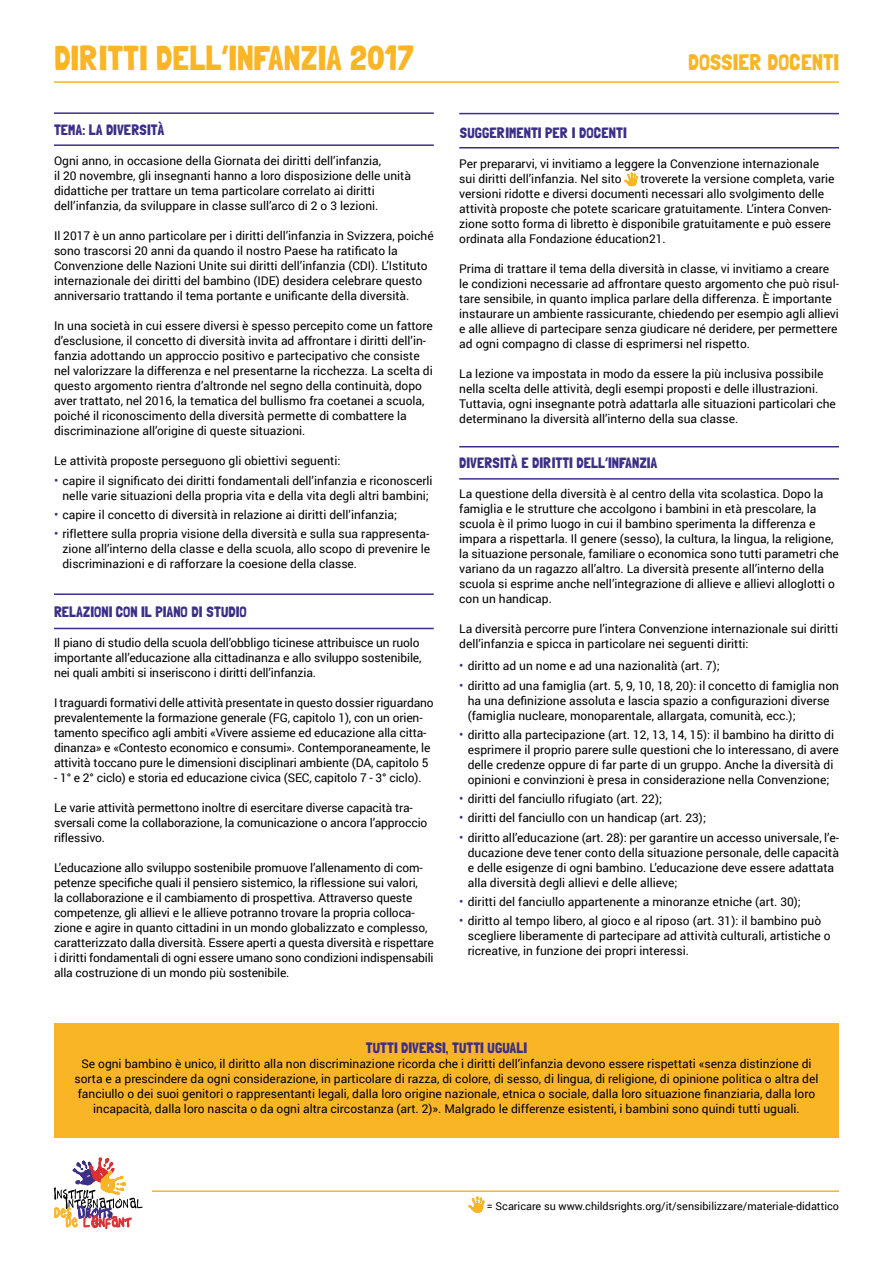
<style>
.page{position:relative;width:893px;height:1263px;background:#fff}
.page>*{position:absolute;margin:0;border:0;box-sizing:border-box;transform-origin:0 0}
.t1{font:34.5px "Londrina Solid";color:#fab526}
.t2{font:22.5px "Londrina Solid";color:#fab526}
.t3{font:15px "Londrina Solid";color:#3c2f88}
.t4{font:12px/15px "Roboto";color:#000}
.t5{font:10.8px "Roboto";color:#000}
.s1{font-size:12.75px;color:#3c2f88}
</style>
<div class="page">
<div style="left:54px;top:1023px;width:785px;height:114px;background:#fab526"></div>
<hr style="left:54px;top:112px;width:380px;height:2px;background:#3c2f88">
<hr style="left:54px;top:144px;width:380px;height:2px;background:#3c2f88">
<hr style="left:54px;top:593px;width:380px;height:2px;background:#3c2f88">
<hr style="left:54px;top:628px;width:380px;height:1px;background:#3c2f88">
<hr style="left:459px;top:113px;width:380px;height:1px;background:#3c2f88">
<hr style="left:459px;top:147px;width:380px;height:1px;background:#3c2f88">
<svg style="left:625px;top:173px;width:12px;height:13px"></svg>
<hr style="left:459px;top:446px;width:380px;height:1px;background:#3c2f88">
<hr style="left:459px;top:478px;width:380px;height:2px;background:#3c2f88">
<hr style="left:54px;top:81px;width:785px;height:2px;background:#fab526">
<svg style="left:54px;top:1158px;width:89px;height:71px"></svg>
<hr style="left:152px;top:1190px;width:687px;height:2px;background:#fab526">
<svg style="left:469px;top:1197px;width:15px;height:15px"></svg>
<h1 class="t1" style="left:54px;top:38px;width:361px">DIRITTI DELL’INFANZIA 2017</h1>
<h2 class="t2" style="left:688px;top:49px;width:152px">DOSSIER DOCENTI</h2>
<p class="t3" style="left:54px;top:121px;width:112px">TEMA: LA DIVERSITÀ</p>
<p class="t4" style="left:54px;top:153px;width:359px">Ogni anno, in occasione della Giornata dei diritti dell’infanzia,<br>il 20 novembre, gli insegnanti hanno a loro disposizione delle unità didattiche per trattare un tema particolare correlato ai diritti dell’infanzia, da sviluppare in classe sull’arco di 2 o 3 lezioni.</p>
<p class="t4" style="left:54px;top:228px;width:381px">Il 2017 è un anno particolare per i diritti dell’infanzia in Svizzera, poiché sono trascorsi 20 anni da quando il nostro Paese ha ratificato la Convenzione delle Nazioni Unite sui diritti dell’infanzia (CDI). L’Istituto internazionale dei diritti del bambino (IDE) desidera celebrare questo anniversario trattando il tema portante e unificante della diversità.</p>
<p class="t4" style="left:54px;top:318px;width:380px">In una società in cui essere diversi è spesso percepito come un fattore d’esclusione, il concetto di diversità invita ad affrontare i diritti dell’in&shy;fanzia adottando un approccio positivo e partecipativo che consiste nel valorizzare la differenza e nel presentarne la ricchezza. La scelta di questo argomento rientra d’altronde nel segno della continuità, dopo aver trattato, nel 2016, la tematica del bullismo fra coetanei a scuola, poiché il riconoscimento della diversità permette di combattere la discriminazione all’origine di queste situazioni.</p>
<p class="t4" style="left:54px;top:453px;width:288px">Le attività proposte perseguono gli obiettivi seguenti:</p>
<p class="t4" style="left:54px;top:472px;width:380px;text-align:center"><span class="s1">•</span> capire il significato dei diritti fondamentali dell’infanzia e riconoscerli nelle varie situazioni della propria vita e della vita degli altri bambini;</p>
<p class="t4" style="left:54px;top:507px;width:345px"><span class="s1">•</span> capire il concetto di diversità in relazione ai diritti dell’infanzia;</p>
<p class="t4" style="left:63px;top:526px;width:369px;text-align:justify;text-indent:-9px"><span class="s1">•</span> riflettere sulla propria visione della diversità e sulla sua rappresenta&shy;zione all’interno della classe e della scuola, allo scopo di prevenire le discriminazioni e di rafforzare la coesione della classe.</p>
<p class="t3" style="left:54px;top:603px;width:194px">RELAZIONI CON IL PIANO DI STUDIO</p>
<p class="t4" style="left:54px;top:635px;width:369px">Il piano di studio della scuola dell’obbligo ticinese attribuisce un ruolo importante all’educazione alla cittadinanza e allo sviluppo sostenibile, nei quali ambiti si inseriscono i diritti dell’infanzia.</p>
<p class="t4" style="left:54px;top:695px;width:381px">I traguardi formativi delle attività presentate in questo dossier riguardano prevalentemente la formazione generale (FG, capitolo 1), con un orien&shy;tamento specifico agli ambiti «Vivere assieme ed educazione alla citta&shy;dinanza» e «Contesto economico e consumi». Contemporaneamente, le attività toccano pure le dimensioni disciplinari ambiente (DA, capitolo 5</p>
<p class="t4" style="left:54px;top:770px;width:369px">- 1° e 2° ciclo) e storia ed educazione civica (SEC, capitolo 7 - 3° ciclo).</p>
<p class="t4" style="left:54px;top:800px;width:375px">Le varie attività permettono inoltre di esercitare diverse capacità tra&shy;sversali come la collaborazione, la comunicazione o ancora l’approccio riflessivo.</p>
<p class="t4" style="left:54px;top:860px;width:381px">L’educazione allo sviluppo sostenibile promuove l’allenamento di com&shy;petenze specifiche quali il pensiero sistemico, la riflessione sui valori,<br>la collaborazione e il cambiamento di prospettiva. Attraverso queste competenze, gli allievi e le allieve potranno trovare la propria colloca&shy;zione e agire in quanto cittadini in un mondo globalizzato e complesso, caratterizzato dalla diversità. Essere aperti a questa diversità e rispettare i diritti fondamentali di ogni essere umano sono condizioni indispensabili alla costruzione di un mondo più sostenibile.</p>
<p class="t3" style="left:459px;top:124px;width:169px">SUGGERIMENTI PER I DOCENTI</p>
<p class="t4" style="left:459px;top:156px;width:361px">Per prepararvi, vi invitiamo a leggere la Convenzione internazionale sui diritti dell’infanzia. Nel sito</p>
<p class="t4" style="left:459px;top:171px;width:377px;text-indent:181px">troverete la versione completa, varie versioni ridotte e diversi documenti necessari allo svolgimento delle attività proposte che potete scaricare gratuitamente. L’intera Conven&shy;zione sotto forma di libretto è disponibile gratuitamente e può essere ordinata alla Fondazione éducation21.</p>
<p class="t4" style="left:459px;top:261px;width:381px">Prima di trattare il tema della diversità in classe, vi invitiamo a creare le condizioni necessarie ad affrontare questo argomento che può risul&shy;tare sensibile, in quanto implica parlare della differenza. È importante instaurare un ambiente rassicurante, chiedendo per esempio agli allievi e alle allieve di partecipare senza giudicare né deridere, per permettere ad ogni compagno di classe di esprimersi nel rispetto.</p>
<p class="t4" style="left:459px;top:366px;width:378px">La lezione va impostata in modo da essere la più inclusiva possibile nella scelta delle attività, degli esempi proposti e delle illustrazioni.<br>Tuttavia, ogni insegnante potrà adattarla alle situazioni particolari che determinano la diversità all’interno della sua classe.</p>
<p class="t3" style="left:459px;top:454px;width:200px">DIVERSITÀ E DIRITTI DELL’INFANZIA</p>
<p class="t4" style="left:459px;top:486px;width:381px">La questione della diversità è al centro della vita scolastica. Dopo la famiglia e le strutture che accolgono i bambini in età prescolare, la scuola è il primo luogo in cui il bambino sperimenta la differenza e impara a rispettarla. Il genere (sesso), la cultura, la lingua, la religione, la situazione personale, familiare o economica sono tutti parametri che variano da un ragazzo all’altro. La diversità presente all’interno della scuola si esprime anche nell’integrazione di allieve e allievi alloglotti o con un handicap.</p>
<p class="t4" style="left:459px;top:621px;width:380px">La diversità percorre pure l’intera Convenzione internazionale sui diritti dell’infanzia e spicca in particolare nei seguenti diritti:</p>
<p class="t4" style="left:459px;top:658px;width:262px"><span class="s1">•</span> diritto ad un nome e ad una nazionalità (art. 7);</p>
<p class="t4" style="left:468px;top:677px;width:373px;text-indent:-9px"><span class="s1">•</span> diritto ad una famiglia (art. 5, 9, 10, 18, 20): il concetto di famiglia non ha una definizione assoluta e lascia spazio a configurazioni diverse (famiglia nucleare, monoparentale, allargata, comunità, ecc.);</p>
<p class="t4" style="left:468px;top:727px;width:373px;text-indent:-9px"><span class="s1">•</span> diritto alla partecipazione (art. 12, 13, 14, 15): il bambino ha diritto di esprimere il proprio parere sulle questioni che lo interessano, di avere delle credenze oppure di far parte di un gruppo. Anche la diversità di opinioni e convinzioni è presa in considerazione nella Convenzione;</p>
<p class="t4" style="left:459px;top:791px;width:204px"><span class="s1">•</span> diritti del fanciullo rifugiato (art. 22);</p>
<p class="t4" style="left:459px;top:810px;width:248px"><span class="s1">•</span> diritti del fanciullo con un handicap (art. 23);</p>
<p class="t4" style="left:468px;top:829px;width:373px;text-indent:-9px"><span class="s1">•</span> diritto all’educazione (art. 28): per garantire un accesso universale, l’e&shy;ducazione deve tener conto della situazione personale, delle capacità e delle esigenze di ogni bambino. L’educazione deve essere adattata alla diversità degli allievi e delle allieve;</p>
<p class="t4" style="left:459px;top:894px;width:343px"><span class="s1">•</span> diritti del fanciullo appartenente a minoranze etniche (art. 30);</p>
<p class="t4" style="left:468px;top:913px;width:364px;text-indent:-9px"><span class="s1">•</span> diritto al tempo libero, al gioco e al riposo (art. 31): il bambino può scegliere liberamente di partecipare ad attività culturali, artistiche o ricreative, in funzione dei propri interessi.</p>
<p class="t3" style="left:366px;top:1039px;width:163px">TUTTI DIVERSI, TUTTI UGUALI</p>
<p class="t4" style="left:75px;top:1056px;width:745px;text-align:center">Se ogni bambino è unico, il diritto alla non discriminazione ricorda che i diritti dell’infanzia devono essere rispettati «senza distinzione di sorta e a prescindere da ogni considerazione, in particolare di razza, di colore, di sesso, di lingua, di religione, di opinione politica o altra del fanciullo o dei suoi genitori o rappresentanti legali, dalla loro origine nazionale, etnica o sociale, dalla loro situazione finanziaria, dalla loro incapacità, dalla loro nascita o da ogni altra circostanza (art. 2)». Malgrado le differenze esistenti, i bambini sono quindi tutti uguali.</p>
<p class="t5" style="left:487px;top:1199px;width:354px">= Scaricare su www.childsrights.org/it/sensibilizzare/materiale-didattico</p>
</div>
